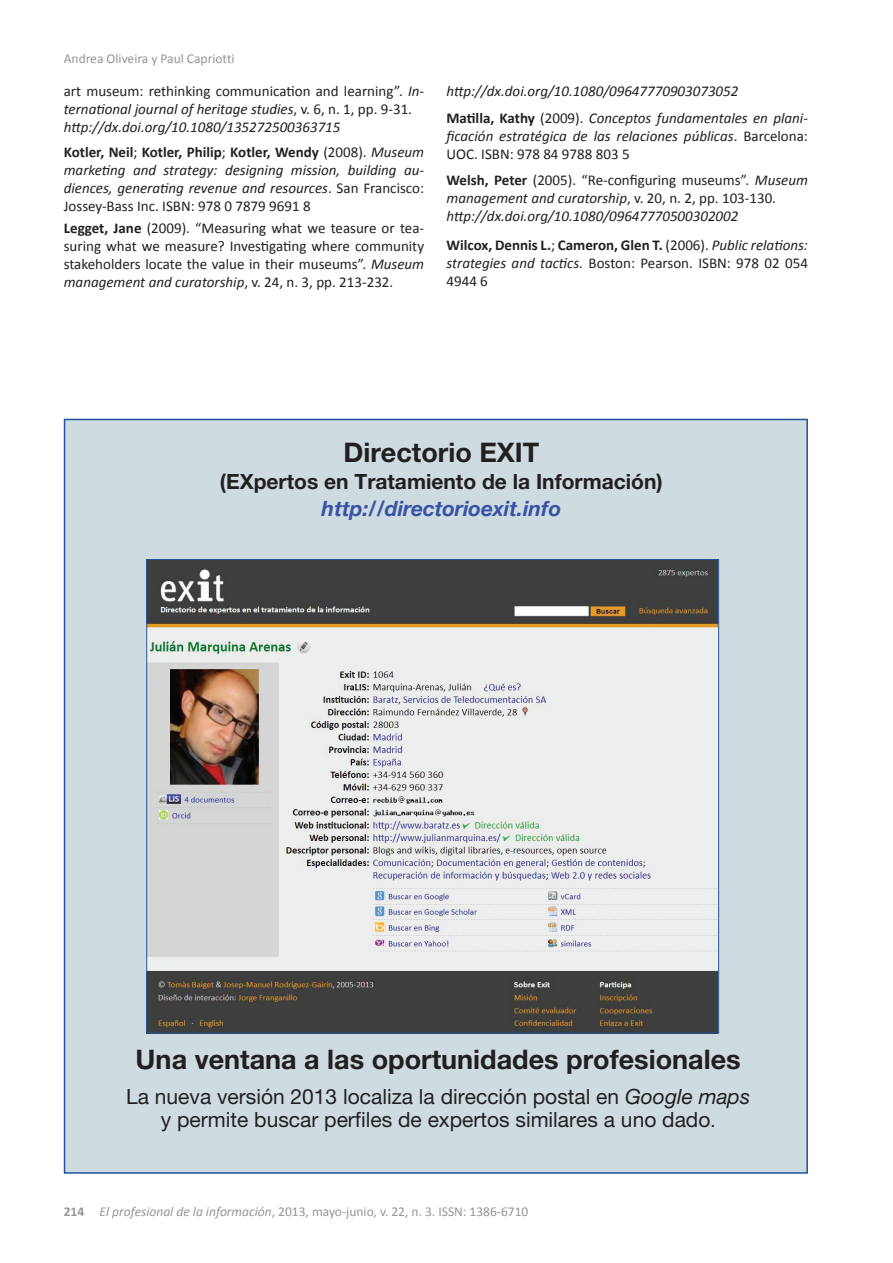
<style>
.page{position:relative;width:893px;height:1263px;background:#fff}
.page>*{position:absolute;margin:0;border:0;box-sizing:border-box;transform-origin:0 0}
.t1{font:700 27px "Helvetica Neue";color:#231f20}
.t2{font:21px/22.5px "Helvetica Neue";color:#231f20;text-align:center}
.t3{font:700 21px "Helvetica Neue";color:#231f20}
.t4{font:italic 700 21px "Helvetica Neue";color:#3853a3}
.t5{font:italic 15px/18px "Calibri";color:#231f20}
.t6{font:15px/18px "Calibri";color:#231f20;text-align:justify}
.t7{font:13.5px "Calibri";color:#939598}
.s1{font-style:normal}
.s2{font-weight:700;font-style:normal}
.s3{font-weight:700}
.s4{font-style:italic}
.s5{font-size:18px}
</style>
<div class="page">
<div style="left:64px;top:419px;width:744px;height:755px;background:#cedce2;border:2px solid #20539b"></div>
<img style="left:148px;top:561px;width:569px;height:470px">
<p class="t7" style="left:64px;top:50px;width:172px">Andrea Oliveira y Paul Capriotti</p>
<p class="t5" style="left:64px;top:82px;width:362px"><span class="s1">art museum: rethinking communication and learning”.</span> In&shy;ternational journal of heritage studies<span class="s1">, v. 6, n. 1, pp. 9-31. </span>http://dx.doi.org/10.1080/135272500363715</p>
<p class="t5" style="left:64px;top:142px;width:362px;text-align:justify"><span class="s2">Kotler, Neil</span><span class="s1">;</span> <span class="s2">Kotler, Philip</span><span class="s1">;</span> <span class="s2">Kotler, Wendy</span> <span class="s1">(2008).</span> Museum marketing and strategy: designing mission, building au&shy;diences, generating revenue and resources<span class="s1">. San Francisco:<br>Jossey-Bass Inc. ISBN: 978 0 7879 9691 8</span></p>
<p class="t6" style="left:64px;top:219px;width:362px"><span class="s3">Legget, Jane</span> (2009). “Measuring what we teasure or tea&shy;suring what we measure? Investigating where community stakeholders locate the value in their museums”. <span class="s4">Museum management and curatorship</span>, v. 24, n. 3, pp. 213-232.</p>
<p class="t5" style="left:446px;top:77px;width:363px;line-height:26.5px">http://dx.doi.org/10.1080/09647770903073052<br><span class="s2">Matilla, Kathy</span> <span class="s1">(2009).</span> Conceptos fundamentales en plani-</p>
<p class="t5" style="left:446px;top:126px;width:363px">ficación estratégica de las relaciones públicas<span class="s1">. Barcelona:<br>UOC. ISBN: 978 84 9788 803 5</span></p>
<p class="t5" style="left:446px;top:171px;width:363px"><span class="s2">Welsh, Peter</span> <span class="s1">(2005). “Re-configuring museums”.</span> Museum management and curatorship<span class="s1">, v. 20, n. 2, pp. 103-130. </span>http://dx.doi.org/10.1080/09647770500302002</p>
<p class="t6" style="left:446px;top:236px;width:363px"><span class="s3">Wilcox, Dennis L.</span>; <span class="s3">Cameron, Glen T.</span> (2006). <span class="s4">Public relations: strategies and tactics.</span> Boston: Pearson. ISBN: 978 02 054<br>4944 6</p>
<h1 class="t1" style="left:343px;top:435px;width:184px">Directorio EXIT</h1>
<h2 class="t3" style="left:220px;top:468px;width:444px">(EXpertos en Tratamiento de la Información)</h2>
<h2 class="t4" style="left:322px;top:495px;width:241px">http://directorioexit.info</h2>
<h1 class="t1" style="left:136px;top:1042px;width:606px">Una ventana a las oportunidades profesionales</h1>
<h2 class="t2" style="left:126px;top:1085px;width:626px">La nueva versión 2013 localiza la dirección postal en <span class="s4">Google maps </span>y permite buscar perfiles de expertos similares a uno dado<span class="s5">.</span></h2>
<p class="t7" style="left:64px;top:1203px;width:466px"><span class="s3">214</span> <span class="s4">El profesional de la información</span>, 2013, mayo-junio, v. 22, n. 3. ISSN: 1386-6710</p>
</div>
